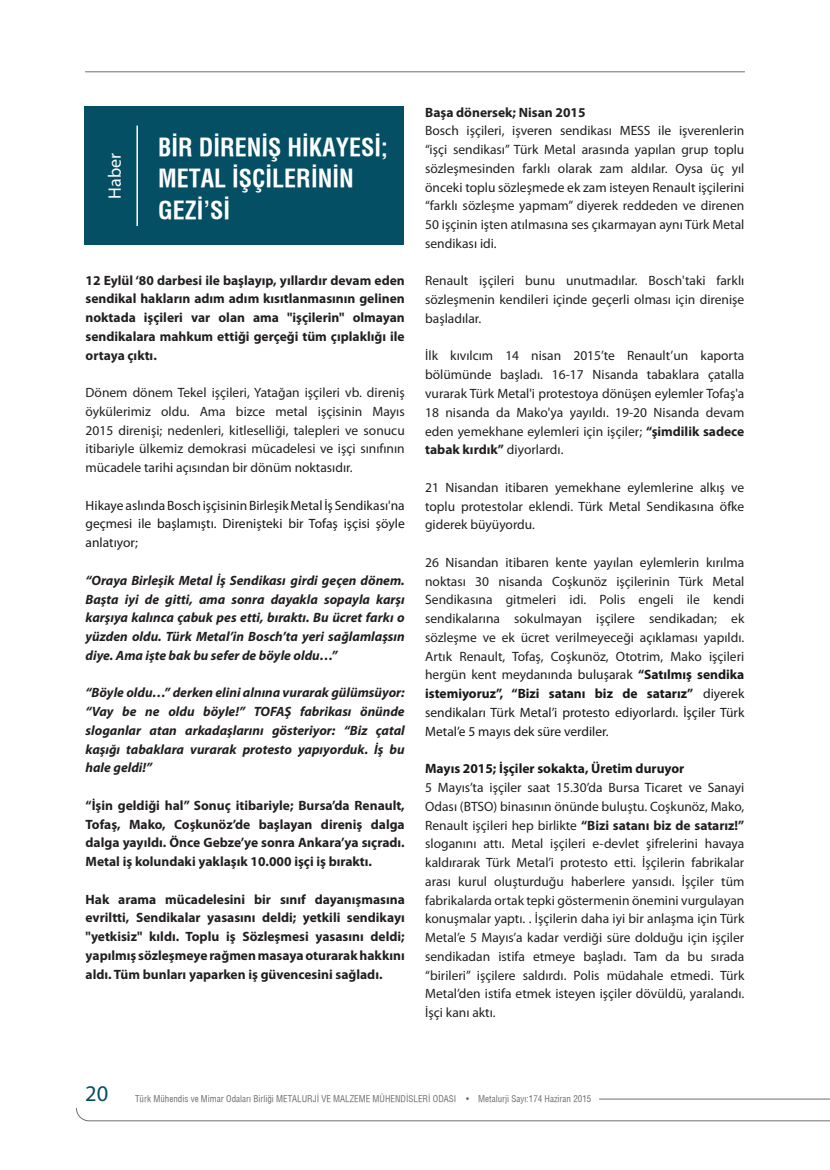
<style>
.page{position:relative;width:830px;height:1170px;background:#fff}
.page>*{position:absolute;margin:0;border:0;box-sizing:border-box;transform-origin:0 0}
.t1{font:24px/31.5px "Helvetica Condensed X Bold";color:#fff}
.t2{font:22.5px "Myriad Pro";color:#054f64}
.t3{font:18px "Myriad Pro";color:#fff}
.t4{font:13.5px/18.8px "Myriad Pro";color:#231f20;text-align:justify}
.t5{font:700 13.5px/18.8px "Myriad Pro";color:#231f20;text-align:justify}
.t6{font:italic 700 13.5px/18.8px "Myriad Pro";color:#231f20;text-align:justify}
.t7{font:13.5px/18.8px "Myriad Pro";color:#181818;text-align:justify}
.t8{font:700 13.5px "Myriad Pro";color:#181818}
.t9{font:9px "Helvetica Condensed X Book";color:#6d6f71}
.s1{font-weight:700}
.s2{color:#181818}
.s3{font-weight:700;color:#181818}
</style>
<div class="page">
<hr style="left:85px;top:72px;width:659px;height:1px;background:#6d6f71">
<svg style="left:76px;top:1098px;width:753px;height:23px"></svg>
<div style="left:85px;top:106px;width:319px;height:139px;background:#054f64"></div>
<hr style="left:136px;top:126px;width:2px;height:100px;background:#fff">
<h3 class="t3" style="left:104px;top:198px;width:47px;rotate:-90deg">Haber</h3>
<h1 class="t1" style="left:158px;top:131px;width:231px">BİR DİRENİŞ HİKAYESİ;<br>METAL İŞÇİLERİNİN<br>GEZİ’Sİ</h1>
<p class="t5" style="left:85px;top:270px;width:320px">12 Eylül ‘80 darbesi ile başlayıp, yıllardır devam eden sendikal hakların adım adım kısıtlanmasının gelinen noktada işçileri var olan ama "işçilerin" olmayan sendikalara mahkum ettiği gerçeği tüm çıplaklığı ile ortaya çıktı.</p>
<p class="t4" style="left:85px;top:383px;width:320px">Dönem dönem Tekel işçileri, Yatağan işçileri vb. direniş öykülerimiz oldu. Ama bizce metal işçisinin Mayıs 2015 direnişi; nedenleri, kitleselliği, talepleri ve sonucu itibariyle ülkemiz demokrasi mücadelesi ve işçi sınıfının mücadele tarihi açısından bir dönüm noktasıdır.</p>
<p class="t7" style="left:85px;top:495px;width:320px">Hikaye aslında Bosch işçisinin Birleşik Metal İş Sendikası'na geçmesi ile başlamıştı. Direnişteki bir Tofaş işçisi şöyle anlatıyor;</p>
<p class="t6" style="left:85px;top:570px;width:320px">“Oraya Birleşik Metal İş Sendikası girdi geçen dönem.<br>Başta iyi de gitti, ama sonra dayakla sopayla karşı karşıya kalınca çabuk pes etti, bıraktı. Bu ücret farkı o yüzden oldu. Türk Metal’in Bosch’ta yeri sağlamlaşsın diye. Ama işte bak bu sefer de böyle oldu…”</p>
<p class="t6" style="left:85px;top:683px;width:320px">“Böyle oldu…” derken elini alnına vurarak gülümsüyor: “Vay be ne oldu böyle!” TOFAŞ fabrikası önünde sloganlar atan arkadaşlarını gösteriyor: “Biz çatal kaşığı tabaklara vurarak protesto yapıyorduk. İş bu hale geldi!”</p>
<p class="t5" style="left:85px;top:795px;width:320px">“İşin geldiği hal” Sonuç itibariyle; Bursa’da Renault, Tofaş, Mako, Coşkunöz’de başlayan direniş dalga dalga yayıldı. Önce Gebze’ye sonra Ankara’ya sıçradı.<br>Metal iş kolundaki yaklaşık 10.000 işçi iş bıraktı.</p>
<p class="t5" style="left:85px;top:889px;width:320px">Hak arama mücadelesini bir sınıf dayanışmasına evriltti, Sendikalar yasasını deldi; yetkili sendikayı "yetkisiz" kıldı. Toplu iş Sözleşmesi yasasını deldi; yapılmış sözleşmeye rağmen masaya oturarak hakkını aldı. Tüm bunları yaparken iş güvencesini sağladı.</p>
<p class="t5" style="left:425px;top:102px;width:162px">Başa dönersek; Nisan 2015</p>
<p class="t4" style="left:425px;top:121px;width:320px">Bosch işçileri, işveren sendikası MESS ile işverenlerin “işçi sendikası” Türk Metal arasında yapılan grup toplu sözleşmesinden farklı olarak zam aldılar. Oysa üç yıl önceki toplu sözleşmede ek zam isteyen Renault işçilerini “farklı sözleşme yapmam” diyerek reddeden ve direnen 50 işçinin işten atılmasına ses çıkarmayan aynı Türk Metal sendikası idi.</p>
<p class="t4" style="left:425px;top:271px;width:320px">Renault işçileri bunu unutmadılar. Bosch'taki farklı sözleşmenin kendileri içinde geçerli olması için direnişe başladılar.</p>
<p class="t4" style="left:425px;top:346px;width:320px">İlk kıvılcım 14 nisan 2015’te Renault’un kaporta bölümünde başladı. 16-17 Nisanda tabaklara çatalla vurarak Türk Metal'i protestoya dönüşen eylemler Tofaş'a 18 nisanda da Mako'ya yayıldı. 19-20 Nisanda devam eden yemekhane eylemleri için işçiler; <span class="s1">“şimdilik sadece tabak kırdık”</span> diyorlardı.</p>
<p class="t4" style="left:425px;top:477px;width:320px">21 Nisandan itibaren yemekhane eylemlerine alkış ve toplu protestolar eklendi. Türk Metal Sendikasına öfke giderek büyüyordu.</p>
<p class="t4" style="left:425px;top:552px;width:320px">26 Nisandan itibaren kente yayılan eylemlerin kırılma noktası 30 nisanda Coşkunöz işçilerinin Türk Metal Sendikasına gitmeleri idi. Polis engeli ile kendi sendikalarına sokulmayan işçilere sendikadan; ek sözleşme ve ek ücret verilmeyeceği açıklaması yapıldı.<br>Artık Renault, Tofaş, Coşkunöz, Ototrim, Mako işçileri hergün kent meydanında <span class="s2">buluşarak</span> <span class="s3">“Satılmış sendika istemiyoruz”, “Bizi satanı biz de satarız”</span> <span class="s2">diyerek sendikaları Türk Metal’i protesto ediyorlardı. İşçiler Türk Metal’e 5 mayıs dek süre verdiler.</span></p>
<p class="t8" style="left:425px;top:759px;width:260px">Mayıs 2015; İşçiler sokakta, Üretim duruyor</p>
<p class="t4" style="left:425px;top:777px;width:320px">5 Mayıs’ta işçiler saat 15.30’da Bursa Ticaret ve Sanayi Odası (BTSO) binasının önünde buluştu. Coşkunöz, Mako, Renault işçileri hep birlikte <span class="s1">“Bizi satanı biz de satarız!” </span>sloganını attı. Metal işçileri e-devlet şifrelerini havaya kaldırarak Türk Metal’i protesto etti. İşçilerin fabrikalar arası kurul oluşturduğu haberlere yansıdı. İşçiler tüm fabrikalarda ortak tepki göstermenin önemini vurgulayan konuşmalar yaptı. . İşçilerin daha iyi bir anlaşma için Türk Metal’e 5 Mayıs’a kadar verdiği süre dolduğu için işçiler sendikadan istifa etmeye başladı. Tam da bu sırada “birileri” işçilere saldırdı. Polis müdahale etmedi. Türk Metal’den istifa etmek isteyen işçiler dövüldü, yaralandı.<br>İşçi kanı aktı.</p>
<h2 class="t2" style="left:85px;top:1079px;width:25px">20</h2>
<p class="t9" style="left:135px;top:1093px;width:457px">Türk Mühendis ve Mimar Odaları Birliği METALURJİ VE MALZEME MÜHENDİSLERİ ODASI • Metalurji Sayı:174 Haziran 2015</p>
</div>
